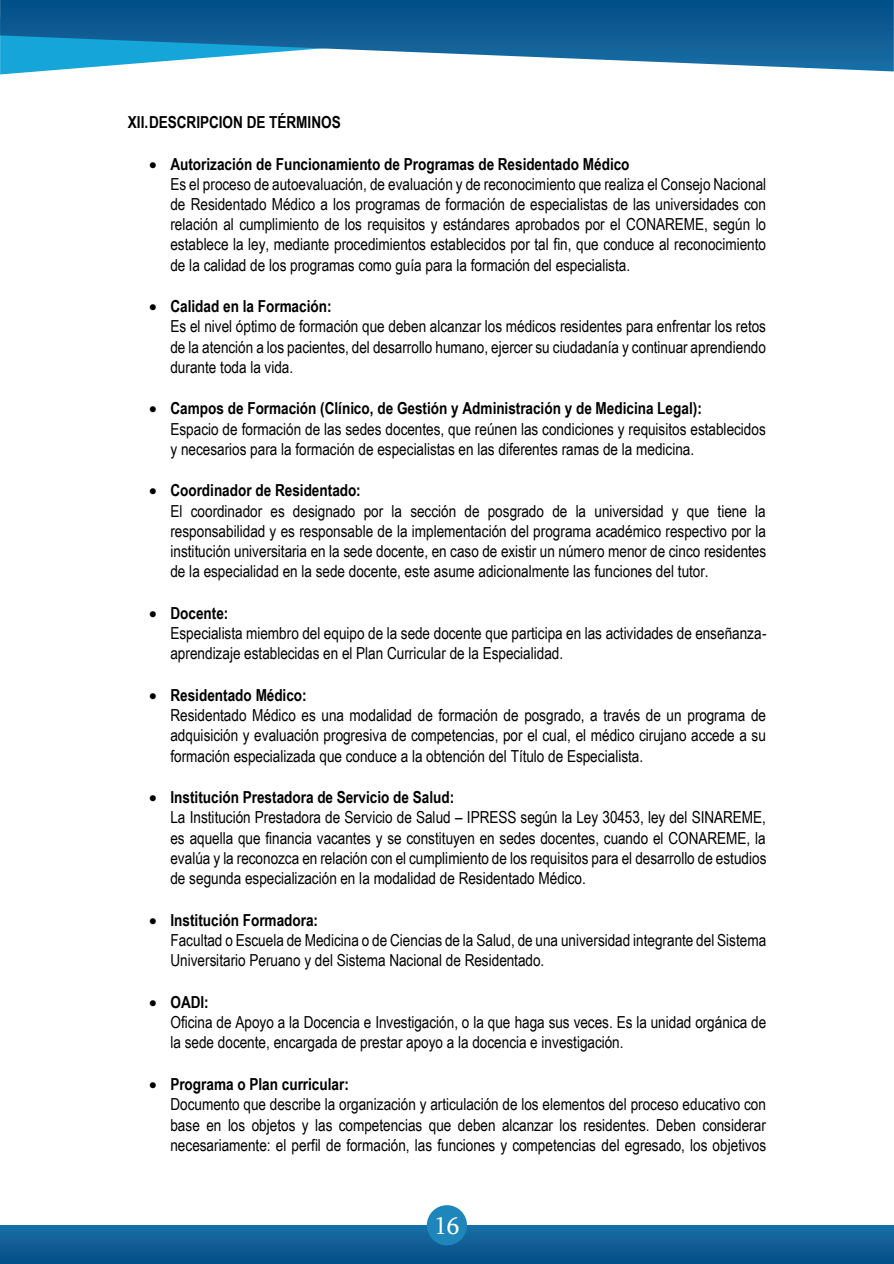
<style>
.page{position:relative;width:894px;height:1264px;background:#fff}
.page>*{position:absolute;margin:0;border:0;box-sizing:border-box;transform-origin:0 0}
.t1{font:24.45px "Sylfaen";color:#fff}
.t2{font:16.5px/20.2px "Arial Narrow";color:#000}
.t3{font:700 16.5px "Arial Narrow";letter-spacing:-.005em;color:#000}
.s1{font-weight:700}
</style>
<div class="page">
<div style="left:0;top:1224px;width:893px;height:39px;background:linear-gradient(to bottom,#1971a8,#064d87)"></div>
<svg style="left:0;top:0;width:893px;height:71px;background:#3179a9"></svg>
<div style="left:427px;top:1204px;width:40px;height:40px;background:#1e86ba;border-radius:50%"></div>
<p class="t3" style="left:128px;top:110px;width:214px">XII.DESCRIPCION DE TÉRMINOS</p>
<p class="t2" style="left:170px;top:153px;width:597px;text-indent:-21px">• <span class="s1">Autorización de Funcionamiento de Programas de Residentado Médico<br></span>Es el proceso de autoevaluación, de evaluación y de reconocimiento que realiza el Consejo Nacional de Residentado Médico a los programas de formación de especialistas de las universidades con relación al cumplimiento de los requisitos y estándares aprobados por el CONAREME, según lo establece la ley, mediante procedimientos establecidos por tal fin, que conduce al reconocimiento de la calidad de los programas como guía para la formación del especialista.</p>
<p class="t2" style="left:170px;top:295px;width:597px;text-indent:-21px">• <span class="s1">Calidad en la Formación:<br></span>Es el nivel óptimo de formación que deben alcanzar los médicos residentes para enfrentar los retos de la atención a los pacientes, del desarrollo humano, ejercer su ciudadanía y continuar aprendiendo durante toda la vida.</p>
<p class="t2" style="left:170px;top:397px;width:597px;text-indent:-21px">• <span class="s1">Campos de Formación (Clínico, de Gestión y Administración y de Medicina Legal):<br></span>Espacio de formación de las sedes docentes, que reúnen las condiciones y requisitos establecidos y necesarios para la formación de especialistas en las diferentes ramas de la medicina.</p>
<p class="t2" style="left:170px;top:479px;width:597px;text-indent:-21px">• <span class="s1">Coordinador de Residentado:<br></span>El coordinador es designado por la sección de posgrado de la universidad y que tiene la responsabilidad y es responsable de la implementación del programa académico respectivo por la institución universitaria en la sede docente, en caso de existir un número menor de cinco residentes de la especialidad en la sede docente, este asume adicionalmente las funciones del tutor.</p>
<p class="t2" style="left:170px;top:602px;width:597px;text-indent:-21px">• <span class="s1">Docente:<br></span>Especialista miembro del equipo de la sede docente que participa en las actividades de enseñanza&shy;aprendizaje establecidas en el Plan Curricular de la Especialidad.</p>
<p class="t2" style="left:170px;top:684px;width:597px;text-indent:-21px">• <span class="s1">Residentado Médico:<br></span>Residentado Médico es una modalidad de formación de posgrado, a través de un programa de adquisición y evaluación progresiva de competencias, por el cual, el médico cirujano accede a su formación especializada que conduce a la obtención del Título de Especialista.</p>
<p class="t2" style="left:170px;top:786px;width:597px;text-indent:-21px">• <span class="s1">Institución Prestadora de Servicio de Salud:<br></span>La Institución Prestadora de Servicio de Salud – IPRESS según la Ley 30453, ley del SINAREME, es aquella que financia vacantes y se constituyen en sedes docentes, cuando el CONAREME, la evalúa y la reconozca en relación con el cumplimiento de los requisitos para el desarrollo de estudios de segunda especialización en la modalidad de Residentado Médico.</p>
<p class="t2" style="left:170px;top:909px;width:597px;text-indent:-21px">• <span class="s1">Institución Formadora:<br></span>Facultad o Escuela de Medicina o de Ciencias de la Salud, de una universidad integrante del Sistema<br>Universitario Peruano y del Sistema Nacional de Residentado.</p>
<p class="t2" style="left:170px;top:990px;width:597px;text-indent:-21px">• <span class="s1">OADI:<br></span>Oficina de Apoyo a la Docencia e Investigación, o la que haga sus veces. Es la unidad orgánica de la sede docente, encargada de prestar apoyo a la docencia e investigación.</p>
<p class="t2" style="left:170px;top:1073px;width:597px;text-indent:-21px">• <span class="s1">Programa o Plan curricular:<br></span>Documento que describe la organización y articulación de los elementos del proceso educativo con base en los objetos y las competencias que deben alcanzar los residentes. Deben considerar necesariamente: el perfil de formación, las funciones y competencias del egresado, los objetivos</p>
<h1 class="t1" style="left:434px;top:1208px;width:26px">16</h1>
</div>
